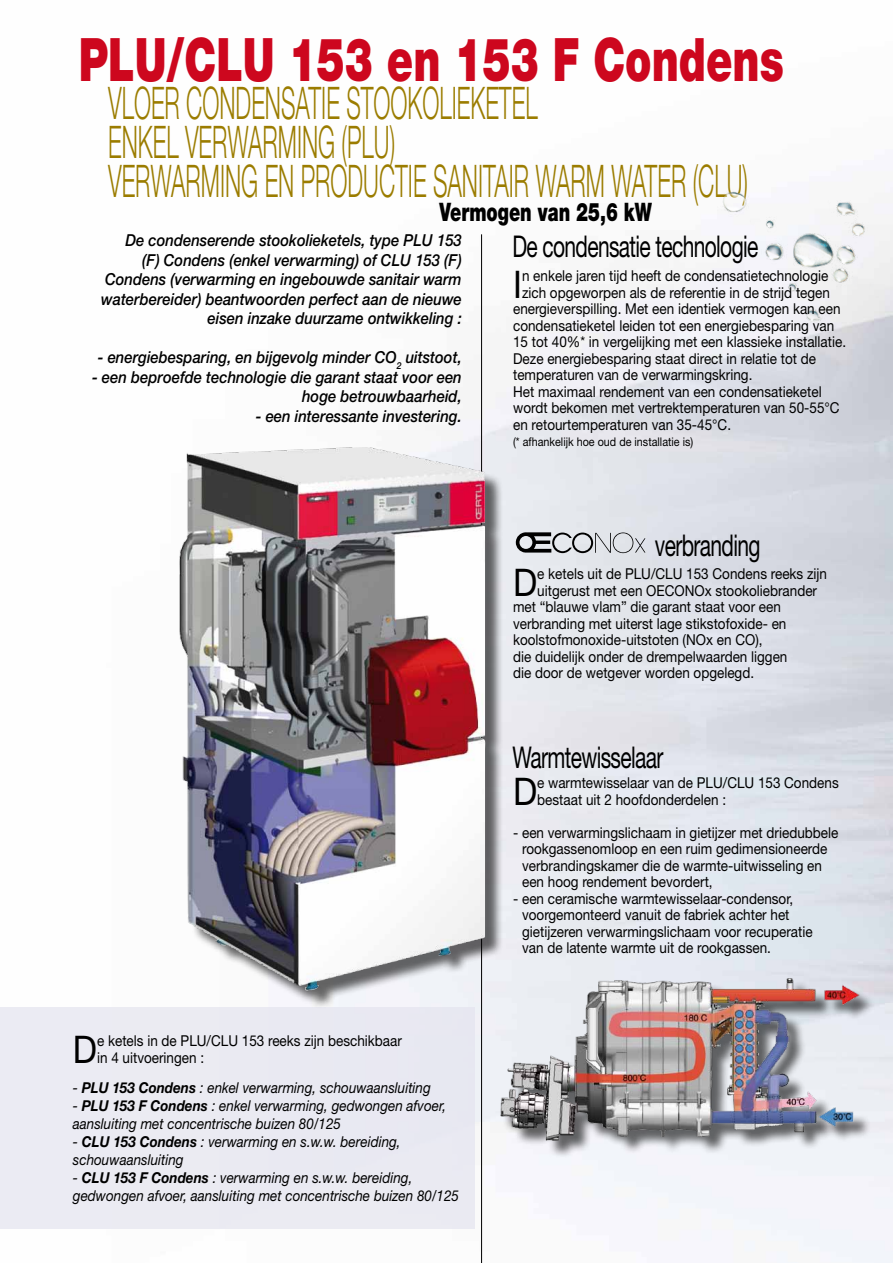
<style>
.page{position:relative;width:893px;height:1263px;background:#fff}
.page>*{position:absolute;margin:0;border:0;box-sizing:border-box;transform-origin:0 0}
.t1{font:900 60px "Helvetica Neue LT Std";color:#cd071e;scale:.7 1}
.t2{font:300 45px/39px "Helvetica Neue LT Std";color:#9b7c00;scale:.51 1}
.t3{font:38.1px "Helvetica Neue LT Std";color:#000;scale:.9 1}
.t4{font:30px "Helvetica Neue LT Std";letter-spacing:-.03em;color:#000;scale:.7 1}
.t5{font:900 25.5px "Helvetica Neue LT Std";color:#000;scale:.7 1}
.t6{font:italic 500 16.5px/19.5px "Helvetica Neue LT Std";color:#000;text-align:right;scale:.9 1}
.t7{font:15px/16.5px "Helvetica Neue LT Std";color:#000;scale:.9 1}
.t8{font:italic 15px/18px "Helvetica Neue LT Std";color:#000;scale:.9 1}
.t9{font:12px "Helvetica Neue LT Std";color:#000;scale:.9 1}
.s1{font-weight:700}
</style>
<div class="page">
<hr style="left:481px;top:234px;width:1px;height:1029px;background:#000">
<div style="left:503px;top:980px;width:372px;height:178px;background:#000;opacity:.6"></div>
<img style="left:492px;top:972px;width:376px;height:179px">
<img style="left:718px;top:185px;width:160px;height:147px">
<div style="left:0;top:1008px;width:474px;height:221px;background:#ebebf2"></div>
<img style="left:179px;top:403px;width:466px;height:603px">
<h1 class="t1" style="left:79px;top:24px;width:1009px">PLU/CLU 153 en 153 f condens</h1>
<h2 class="t2" style="left:108px;top:82px;width:29px">VLOER</h2>
<h2 class="t2" style="left:108px;top:82px;width:1256px;text-indent:78px">CONDENSATIE STOOKOLIEKETEL<br>ENKEL VERWARMING (PLU)<br>VERWARMING EN PRODUCTIE SANITAIR WARM WATER (CLU)</h2>
<h3 class="t5" style="left:440px;top:196px;width:305px">Vermogen van 25,6 kW</h3>
<h3 class="t4" style="left:512px;top:228px;width:353px">De condensatie technologie</h3>
<h3 class="t3" style="left:513px;top:262px;width:11px">I</h3>
<p class="t7" style="left:522px;top:268px;width:342px">n enkele jaren tijd heeft de condensatietechnologie</p>
<p class="t6" style="left:101px;top:230px;width:402px">De condenserende stookolieketels, type PLU 153<br>(F) Condens (enkel verwarming) of CLU 153 (F)<br>Condens (verwarming en ingebouwde sanitair warm waterbereider) beantwoorden perfect aan de nieuwe eisen inzake duurzame ontwikkeling :</p>
<p class="t6" style="left:98px;top:347px;width:406px">- energiebesparing, en bijgevolg minder CO<sub>2</sub> uitstoot,</p>
<p class="t6" style="left:92px;top:367px;width:412px">- een beproefde technologie die garant staat voor een hoge betrouwbaarheid,</p>
<p class="t6" style="left:256px;top:406px;width:230px">- een interessante investering.</p>
<p class="t7" style="left:522px;top:284px;width:344px">zich opgeworpen als de referentie in de strijd tegen</p>
<p class="t7" style="left:513px;top:301px;width:365px">energieverspilling. Met een identiek vermogen kan een</p>
<p class="t7" style="left:513px;top:317px;width:358px">condensatieketel leiden tot een energiebesparing van</p>
<p class="t7" style="left:513px;top:334px;width:371px">15 tot 40%* in vergelijking met een klassieke installatie.</p>
<p class="t7" style="left:513px;top:350px;width:338px">Deze energiebesparing staat direct in relatie tot de</p>
<p class="t7" style="left:513px;top:367px;width:267px">temperaturen van de verwarmingskring.</p>
<p class="t7" style="left:513px;top:383px;width:344px">Het maximaal rendement van een condensatieketel</p>
<p class="t7" style="left:513px;top:400px;width:364px">wordt bekomen met vertrektemperaturen van 50-55°C</p>
<p class="t7" style="left:513px;top:416px;width:244px">en retourtemperaturen van 35-45°C.</p>
<p class="t9" style="left:513px;top:435px;width:202px">(* afhankelijk hoe oud de installatie is)</p>
<h3 class="t4" style="left:655px;top:527px;width:153px">verbranding</h3>
<h3 class="t3" style="left:513px;top:559px;width:28px">D</h3>
<p class="t7" style="left:537px;top:565px;width:324px">e ketels uit de PLU/CLU 153 Condens reeks zijn</p>
<p class="t7" style="left:537px;top:582px;width:312px">uitgerust met een OECONOx stookoliebrander</p>
<p class="t7" style="left:513px;top:598px;width:299px">met “blauwe vlam” die garant staat voor een</p>
<p class="t7" style="left:513px;top:615px;width:305px">verbranding met uiterst lage stikstofoxide- en</p>
<p class="t7" style="left:513px;top:631px;width:279px">koolstofmonoxide-uitstoten (NOx en CO),</p>
<p class="t7" style="left:513px;top:648px;width:306px">die duidelijk onder de drempelwaarden liggen</p>
<p class="t7" style="left:513px;top:664px;width:269px">die door de wetgever worden opgelegd.</p>
<h3 class="t3" style="left:73px;top:1027px;width:28px">D</h3>
<p class="t7" style="left:97px;top:1032px;width:340px">e ketels in de PLU/CLU 153 reeks zijn beschikbaar in 4 uitvoeringen :</p>
<p class="t8" style="left:73px;top:1078px;width:399px">- <span class="s1">PLU 153 Condens</span> : enkel verwarming, schouwaansluiting</p>
<p class="t8" style="left:73px;top:1096px;width:416px">- <span class="s1">PLU 153 F Condens</span> : enkel verwarming, gedwongen afvoer, aansluiting met concentrische buizen 80/125</p>
<p class="t8" style="left:73px;top:1132px;width:366px">- <span class="s1">CLU 153 Condens</span> : verwarming en s.w.w. bereiding, schouwaansluiting</p>
<p class="t8" style="left:73px;top:1168px;width:430px">- <span class="s1">CLU 153 F Condens</span> : verwarming en s.w.w. bereiding, gedwongen afvoer, aansluiting met concentrische buizen 80/125</p>
<h3 class="t4" style="left:512px;top:739px;width:217px">Warmtewisselaar</h3>
<h3 class="t3" style="left:513px;top:768px;width:28px">D</h3>
<p class="t7" style="left:537px;top:774px;width:336px">e warmtewisselaar van de PLU/CLU 153 Condens bestaat uit 2 hoofdonderdelen :</p>
<p class="t7" style="left:522px;top:824px;width:353px;text-indent:-9px">- een verwarmingslichaam in gietijzer met driedubbele rookgassenomloop en een ruim gedimensioneerde verbrandingskamer die de warmte-uitwisseling en een hoog rendement bevordert,</p>
<p class="t7" style="left:522px;top:890px;width:324px;text-indent:-9px">- een ceramische warmtewisselaar-condensor, voorgemonteerd vanuit de fabriek achter het gietijzeren verwarmingslichaam voor recuperatie van de latente warmte uit de rookgassen.</p>
</div>
